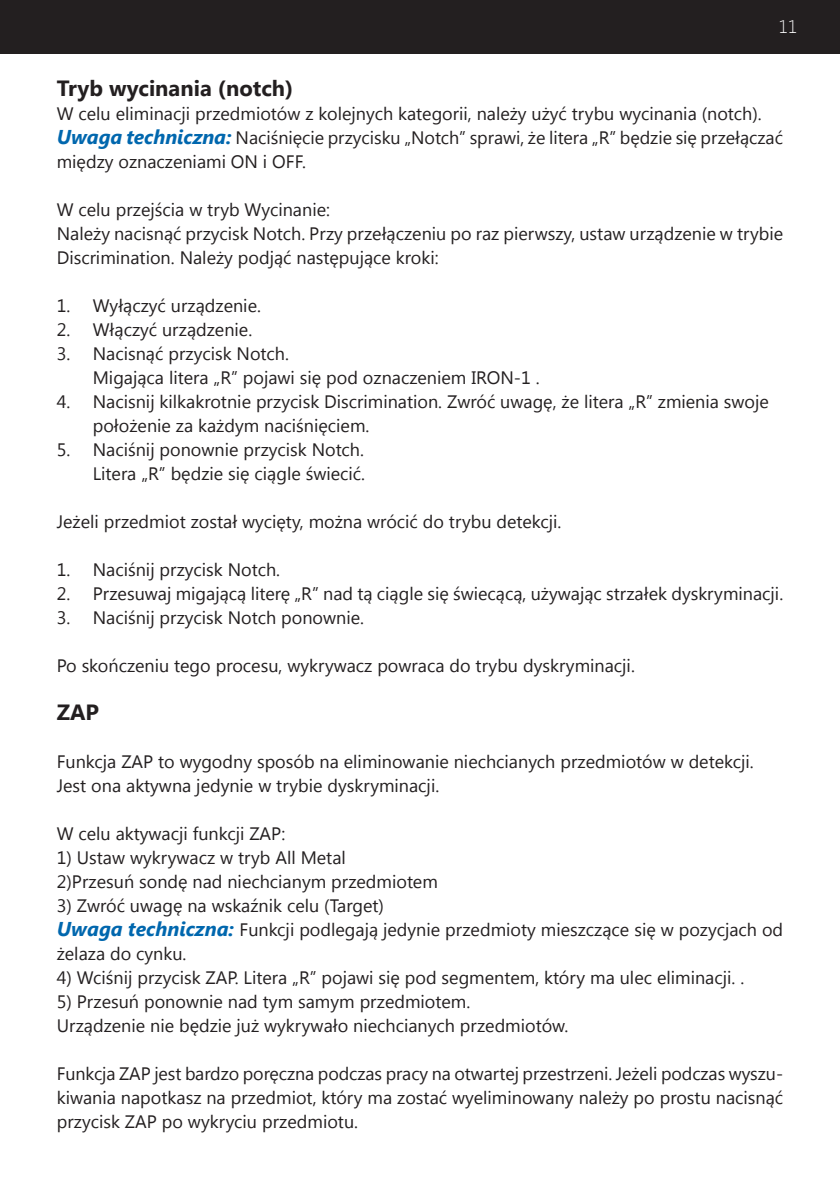
<style>
.page{position:relative;width:840px;height:1191px;background:#fff}
.page>*{position:absolute;margin:0;border:0;box-sizing:border-box;transform-origin:0 0}
.t1{font:700 22px "Segoe UI";color:#231f20}
.t2{font:18px/24px "Segoe UI";color:#231f20}
.t3{font:300 18px "Segoe UI";color:#fff}
.s1{font-weight:700;font-style:italic;font-size:20px;color:#0067ae}
</style>
<div class="page">
<div style="left:0;top:0;width:839px;height:54px;background:#231f20"></div>
<p class="t3" style="left:778px;top:14px;width:20px">11</p>
<p class="t1" style="left:57px;top:73px;width:238px">Tryb wycinania (notch)</p>
<p class="t2" style="left:57px;top:101px;width:706px">W celu eliminacji przedmiotów z kolejnych kategorii, należy użyć trybu wycinania (notch).</p>
<p class="t2" style="left:57px;top:125px;width:727px"><span class="s1">Uwaga techniczna:</span> Naciśnięcie przycisku „Notch” sprawi, że litera „R” będzie się przełączać między oznaczeniami ON i OFF.</p>
<p class="t2" style="left:57px;top:197px;width:275px">W celu przejścia w tryb Wycinanie:</p>
<p class="t2" style="left:57px;top:221px;width:727px">Należy nacisnąć przycisk Notch. Przy przełączeniu po raz pierwszy, ustaw urządzenie w trybie<br>Discrimination. Należy podjąć następujące kroki:</p>
<p class="t2" style="left:57px;top:293px;width:206px">1. Wyłączyć urządzenie.</p>
<p class="t2" style="left:57px;top:317px;width:197px">2. Włączyć urządzenie.</p>
<p class="t2" style="left:93px;top:341px;width:448px;text-indent:-36px">3. Nacisnąć przycisk Notch.<br>Migająca litera „R” pojawi się pod oznaczeniem IRON-1 .</p>
<p class="t2" style="left:93px;top:389px;width:677px;text-indent:-36px">4. Nacisnij kilkakrotnie przycisk Discrimination. Zwróć uwagę, że litera „R” zmienia swoje położenie za każdym naciśnięciem.</p>
<p class="t2" style="left:57px;top:437px;width:310px;text-align:right">5. Naciśnij ponownie przycisk Notch.<br>Litera „R” będzie się ciągle świecić.</p>
<p class="t2" style="left:57px;top:509px;width:506px">Jeżeli przedmiot został wycięty, można wrócić do trybu detekcji.</p>
<p class="t2" style="left:57px;top:557px;width:225px">1. Naciśnij przycisk Notch.</p>
<p class="t2" style="left:57px;top:581px;width:727px">2. Przesuwaj migającą literę „R” nad tą ciągle się świecącą, używając strzałek dyskryminacji.</p>
<p class="t2" style="left:57px;top:605px;width:308px">3. Naciśnij przycisk Notch ponownie.</p>
<p class="t2" style="left:57px;top:653px;width:579px">Po skończeniu tego procesu, wykrywacz powraca do trybu dyskryminacji.</p>
<p class="t1" style="left:57px;top:697px;width:44px">ZAP</p>
<p class="t2" style="left:57px;top:749px;width:698px">Funkcja ZAP to wygodny sposób na eliminowanie niechcianych przedmiotów w detekcji.</p>
<p class="t2" style="left:57px;top:773px;width:384px">Jest ona aktywna jedynie w trybie dyskryminacji.</p>
<p class="t2" style="left:57px;top:821px;width:230px">W celu aktywacji funkcji ZAP:</p>
<p class="t2" style="left:57px;top:845px;width:290px">1) Ustaw wykrywacz w tryb All Metal</p>
<p class="t2" style="left:57px;top:869px;width:382px">2)Przesuń sondę nad niechcianym przedmiotem</p>
<p class="t2" style="left:57px;top:893px;width:328px">3) Zwróć uwagę na wskaźnik celu (Target)</p>
<p class="t2" style="left:57px;top:917px;width:727px"><span class="s1">Uwaga techniczna:</span> Funkcji podlegają jedynie przedmioty mieszczące się w pozycjach od żelaza do cynku.</p>
<p class="t2" style="left:57px;top:965px;width:688px">4) Wciśnij przycisk ZAP. Litera „R” pojawi się pod segmentem, który ma ulec eliminacji. .</p>
<p class="t2" style="left:57px;top:989px;width:415px">5) Przesuń ponownie nad tym samym przedmiotem.</p>
<p class="t2" style="left:57px;top:1013px;width:512px">Urządzenie nie będzie już wykrywało niechcianych przedmiotów.</p>
<p class="t2" style="left:57px;top:1061px;width:727px;text-align:justify">Funkcja ZAP jest bardzo poręczna podczas pracy na otwartej przestrzeni. Jeżeli podczas wyszu&shy;kiwania napotkasz na przedmiot, który ma zostać wyeliminowany należy po prostu nacisnąć przycisk ZAP po wykryciu przedmiotu.</p>
</div>
